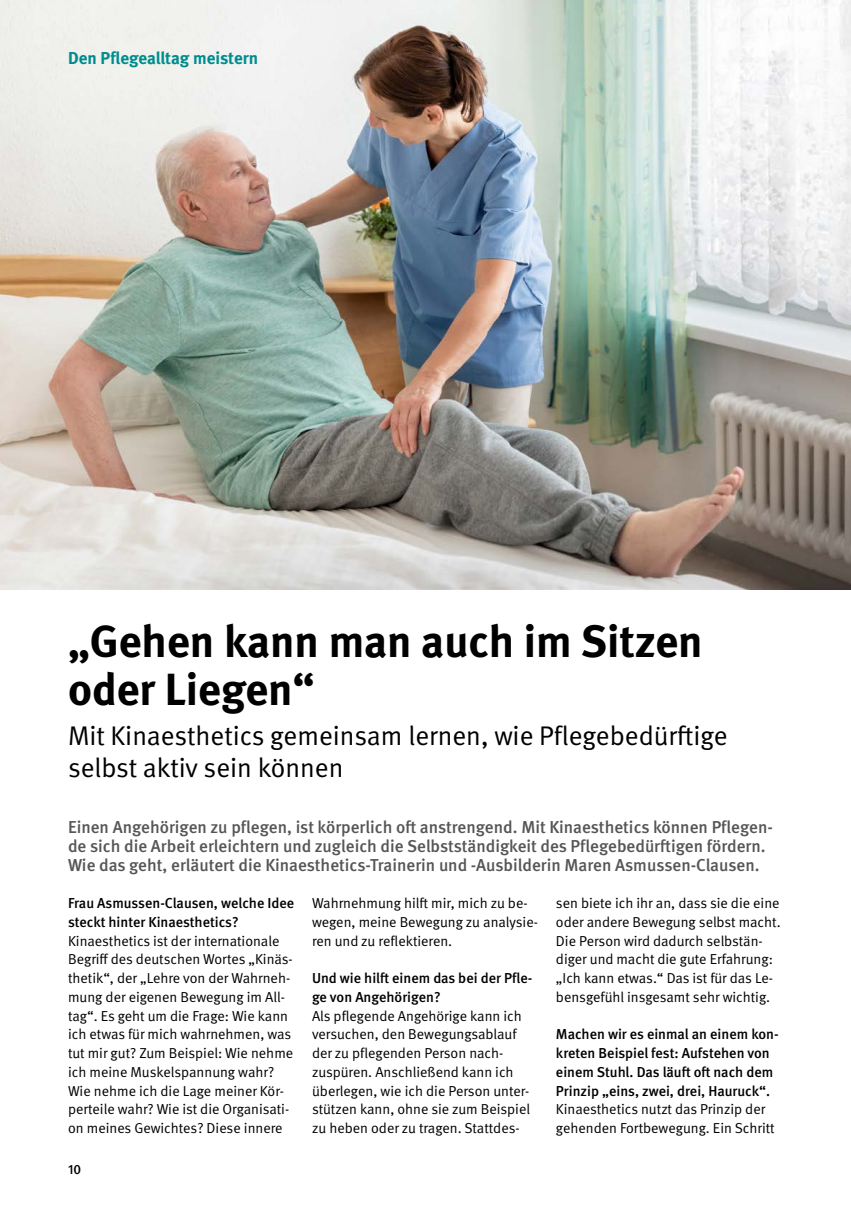
<style>
.page{position:relative;width:851px;height:1221px;background:#fff}
.page>*{position:absolute;margin:0;border:0;box-sizing:border-box;transform-origin:0 0}
._01_Überschriften_Ü_Artikel_1{font:700 45px/48px "DGUV Meta";color:#000}
._01_Überschriften_Ü_Artikel_1-2{font:27px/31.5px "DGUV Meta";color:#000}
._01_Überschriften_12pt_Anleser{font:500 17.25px/18.8px "DGUV Meta";color:#565656}
.t1{font:700 17.25px "DGUV Meta";color:#008c8e}
._01_Überschriften_Fließtext{font:14.4px/18.8px "DGUV Meta";color:#000}
._02_Fließtext_InterviewFrage{font:500 14.4px/18.8px "DGUV Meta";color:#000}
.t2{font:500 13.5px "DGUV Meta";color:#000}
</style>
<div class="page">
<img style="left:0;top:0;width:850px;height:589px">
<p class="t1" style="left:68px;top:48px;width:192px">Den Pflegealltag meistern</p>
<h2 class="_01_Überschriften_Ü_Artikel_1" style="left:68px;top:618px;width:636px">„Gehen kann man auch im Sitzen oder Liegen“</h2>
<h2 class="_01_Überschriften_Ü_Artikel_1-2" style="left:68px;top:720px;width:661px">Mit Kinaesthetics gemeinsam lernen, wie Pflegebedürftige selbst aktiv sein können</h2>
<p class="_01_Überschriften_12pt_Anleser" style="left:68px;top:818px;width:706px">Einen Angehörigen zu pflegen, ist körperlich oft anstrengend. Mit Kinaesthetics können Pflegen&shy;de sich die Arbeit erleichtern und zugleich die Selbstständigkeit des Pflegebedürftigen fördern.<br>Wie das geht, erläutert die Kinaesthetics-Trainerin und -Ausbilderin Maren Asmussen-Clausen.</p>
<p class="_02_Fließtext_InterviewFrage" style="left:68px;top:894px;width:228px">Frau Asmussen-Clausen, welche Idee steckt hinter Kinaesthetics?</p>
<p class="_01_Überschriften_Fließtext" style="left:68px;top:931px;width:227px">Kinaesthetics ist der internationale Begriff des deutschen Wortes „Kinäs&shy;thetik“, der „Lehre von der Wahrneh&shy;mung der eigenen Bewegung im All&shy;tag“. Es geht um die Frage: Wie kann ich etwas für mich wahrnehmen, was tut mir gut? Zum Beispiel: Wie nehme ich meine Muskelspannung wahr?<br>Wie nehme ich die Lage meiner Kör&shy;perteile wahr? Wie ist die Organisati&shy;on meines Gewichtes? Diese innere</p>
<p class="_01_Überschriften_Fließtext" style="left:312px;top:894px;width:227px">Wahrnehmung hilft mir, mich zu be&shy;wegen, meine Bewegung zu analysie&shy;ren und zu reflektieren.</p>
<p class="_02_Fließtext_InterviewFrage" style="left:312px;top:969px;width:222px">Und wie hilft einem das bei der Pfle&shy;ge von Angehörigen?</p>
<p class="_01_Überschriften_Fließtext" style="left:312px;top:1006px;width:219px">Als pflegende Angehörige kann ich versuchen, den Bewegungsablauf der zu pflegenden Person nach&shy;zuspüren. Anschließend kann ich überlegen, wie ich die Person unter&shy;stützen kann, ohne sie zum Beispiel zu heben oder zu tragen. Stattdes-</p>
<p class="_01_Überschriften_Fließtext" style="left:556px;top:894px;width:226px">sen biete ich ihr an, dass sie die eine oder andere Bewegung selbst macht.<br>Die Person wird dadurch selbstän&shy;diger und macht die gute Erfahrung: „Ich kann etwas.“ Das ist für das Le&shy;bensgefühl insgesamt sehr wichtig.</p>
<p class="_02_Fließtext_InterviewFrage" style="left:556px;top:1025px;width:224px">Machen wir es einmal an einem kon&shy;kreten Beispiel fest: Aufstehen von einem Stuhl. Das läuft oft nach dem Prinzip „eins, zwei, drei, Hauruck“.</p>
<p class="_01_Überschriften_Fließtext" style="left:556px;top:1100px;width:220px">Kinaesthetics nutzt das Prinzip der gehenden Fortbewegung. Ein Schritt</p>
<p class="t2" style="left:68px;top:1161px;width:14px">10</p>
</div>
